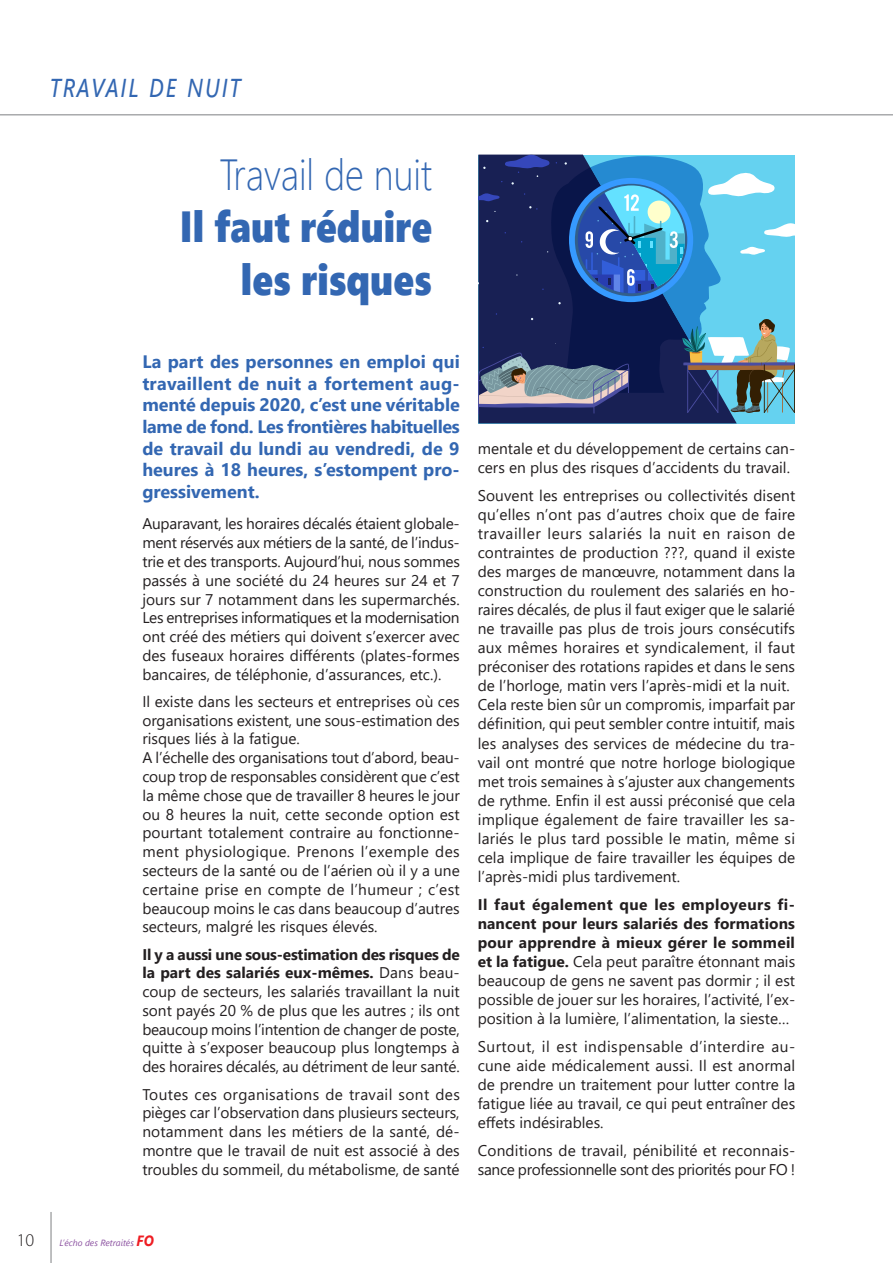
<style>
.page{position:relative;width:893px;height:1263px;background:#fff}
.page>*{position:absolute;margin:0;border:0;box-sizing:border-box;transform-origin:0 0}
.TITRE{font:43.5px/52.2px "Segoe UI Black";color:#3367b2;text-align:right;scale:.85 1}
.TITRE-2{font:300 43.5px "Segoe UI";color:#3367b2;scale:.85 1}
.chapeau{font:italic 34.2px "Segoe UI";letter-spacing:.06em;color:#3367b2;scale:.75 1}
.Text_base{font:700 18px/21.6px "Segoe UI";color:#3367b2;text-align:justify}
.t1{font:300 18px "Myriad Pro";color:#231f20}
.Text_base-2{font:15.45px/19px "Segoe UI";color:#231f20;text-align:justify}
.Text_base-3{font:15.45px/19px "Segoe UI";letter-spacing:-.02em;color:#231f20}
.t2{font:italic 9px "Segoe UI";color:#8c52a1}
.s1{font-weight:700}
.s2{font-weight:700;font-size:14.85px;color:#ee1d23}
</style>
<div class="page">
<hr style="left:51px;top:1212px;width:1px;height:51px;background:#7e8083">
<hr style="left:0;top:114px;width:893px;height:1px;background:#7e8083">
<div style="left:478px;top:414px;width:259px;height:9px;background:#182054"></div>
<svg style="left:478px;top:155px;width:317px;height:259px;background:#42719b"></svg>
<p class="chapeau" style="left:50px;top:53px;width:252px">travail de nuit</p>
<p class="TITRE-2" style="left:220px;top:134px;width:251px">Travail de nuit</p>
<p class="TITRE" style="left:180px;top:198px;width:298px">Il faut réduire les risques</p>
<p class="Text_base" style="left:142px;top:349px;width:319px">La part des personnes en emploi qui travaillent de nuit a fortement aug&shy;menté depuis 2020, c’est une véritable lame de fond. Les frontières habituelles de travail du lundi au vendredi, de 9 heures à 18 heures, s’estompent pro&shy;gressivement.</p>
<p class="Text_base-2" style="left:142px;top:513px;width:319px">Auparavant, les horaires décalés étaient globale&shy;ment réservés aux métiers de la santé, de l’indus&shy;trie et des transports. Aujourd’hui, nous sommes passés à une société du 24 heures sur 24 et 7 jours sur 7 notamment dans les supermarchés.<br>Les entreprises informatiques et la modernisation ont créé des métiers qui doivent s’exercer avec des fuseaux horaires différents (plates-formes bancaires, de téléphonie, d’assurances, etc.).</p>
<p class="Text_base-2" style="left:142px;top:691px;width:319px">Il existe dans les secteurs et entreprises où ces organisations existent, une sous-estimation des risques liés à la fatigue.</p>
<p class="Text_base-2" style="left:142px;top:747px;width:319px">A l’échelle des organisations tout d’abord, beau&shy;coup trop de responsables considèrent que c’est la même chose que de travailler 8 heures le jour ou 8 heures la nuit, cette seconde option est pourtant totalement contraire au fonctionne&shy;ment physiologique. Prenons l’exemple des secteurs de la santé ou de l’aérien où il y a une certaine prise en compte de l’humeur ; c’est beaucoup moins le cas dans beaucoup d’autres secteurs, malgré les risques élevés.</p>
<p class="Text_base-2" style="left:142px;top:943px;width:319px"><span class="s1">Il y a aussi une sous-estimation des risques de la part des salariés eux-mêmes.</span> Dans beau&shy;coup de secteurs, les salariés travaillant la nuit sont payés 20 % de plus que les autres ; ils ont beaucoup moins l’intention de changer de poste, quitte à s’exposer beaucoup plus longtemps à des horaires décalés, au détriment de leur santé.</p>
<p class="Text_base-2" style="left:142px;top:1083px;width:319px">Toutes ces organisations de travail sont des pièges car l’observation dans plusieurs secteurs, notamment dans les métiers de la santé, dé&shy;montre que le travail de nuit est associé à des troubles du sommeil, du métabolisme, de santé</p>
<p class="Text_base-2" style="left:478px;top:437px;width:319px">mentale et du développement de certains can&shy;cers en plus des risques d’accidents du travail.</p>
<p class="Text_base-2" style="left:478px;top:484px;width:319px">Souvent les entreprises ou collectivités disent qu’elles n’ont pas d’autres choix que de faire travailler leurs salariés la nuit en raison de contraintes de production ???, quand il existe des marges de manœuvre, notamment dans la construction du roulement des salariés en ho&shy;raires décalés, de plus il faut exiger que le salarié ne travaille pas plus de trois jours consécutifs aux mêmes horaires et syndicalement, il faut préconiser des rotations rapides et dans le sens de l’horloge, matin vers l’après-midi et la nuit.</p>
<p class="Text_base-2" style="left:478px;top:694px;width:319px">Cela reste bien sûr un compromis, imparfait par définition, qui peut sembler contre intuitif, mais les analyses des services de médecine du tra&shy;vail ont montré que notre horloge biologique met trois semaines à s’ajuster aux changements de rythme. Enfin il est aussi préconisé que cela implique également de faire travailler les sa&shy;lariés le plus tard possible le matin, même si cela implique de faire travailler les équipes de l’après-midi plus tardivement.</p>
<p class="Text_base-2" style="left:478px;top:893px;width:319px"><span class="s1">Il faut également que les employeurs fi&shy;nancent pour leurs salariés des formations pour apprendre à mieux gérer le sommeil et la fatigue.</span> Cela peut paraître étonnant mais beaucoup de gens ne savent pas dormir ; il est possible de jouer sur les horaires, l’activité, l’ex&shy;position à la lumière, l’alimentation, la sieste…</p>
<p class="Text_base-2" style="left:478px;top:1035px;width:319px">Surtout, il est indispensable d’interdire au&shy;cune aide médicalement aussi. Il est anormal de prendre un traitement pour lutter contre la fatigue liée au travail, ce qui peut entraîner des effets indésirables.</p>
<p class="Text_base-3" style="left:478px;top:1139px;width:319px">Conditions de travail, pénibilité et reconnais&shy;sance professionnelle sont des priorités pour FO !</p>
<p class="t1" style="left:17px;top:1229px;width:19px">10</p>
<p class="t2" style="left:60px;top:1234px;width:96px">L’écho des Retraités <span class="s2">FO</span></p>
</div>
